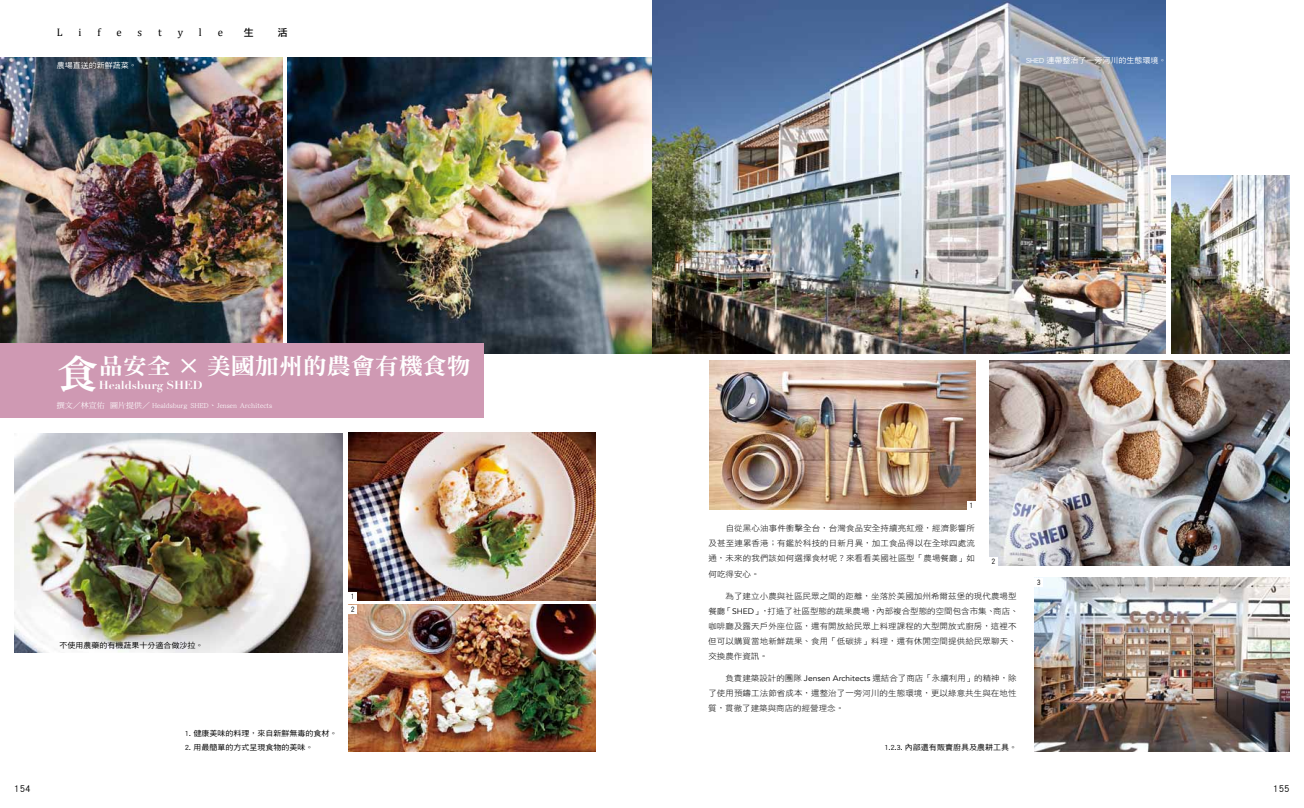
<style>
.page{position:relative;width:1304px;height:808px;background:#fff}
.page>*{position:absolute;margin:0;border:0;box-sizing:border-box;transform-origin:0 0}
.t1{font:22.8px "DF Ming Std W9";color:#fff;scale:1.05 1}
.t2{font:700 11.4px "Didot";color:#fff;scale:1.05 1}
.t3{font:11px "Cambria";color:#000}
.t4{font:10px "DF Hei Std W5";color:#000}
.t5{font:10px "DF Li Hei Std W5";color:#000}
.t6{font:8.1px/15px "DF Hei Std W3";letter-spacing:.01em;color:#000;text-align:justify;scale:1.05 1}
.t7{font:8px/12.8px "DF Hei Std W5";color:#000;scale:.9 1}
.t8{font:7.6px "DF Hei Std W5";color:#000;scale:1.05 1}
.t9{font:7.6px "DF Ming Std W5";color:#fff;scale:1.05 1}
.t10{font:7.6px "DF Hei Std W5";color:#fff;scale:1.05 1}
.s1{font-size:39.9px}
.s2{font-family:"Avenir"}
</style>
<div class="page">
<img style="left:0;top:58px;width:282px;height:285px">
<img style="left:288px;top:58px;width:364px;height:295px">
<img style="left:349px;top:432px;width:246px;height:169px">
<img style="left:14px;top:433px;width:329px;height:219px">
<img style="left:349px;top:605px;width:246px;height:146px">
<img style="left:989px;top:360px;width:301px;height:206px">
<img style="left:710px;top:360px;width:266px;height:150px">
<img style="left:1034px;top:578px;width:256px;height:173px">
<img style="left:653px;top:0;width:513px;height:353px">
<img style="left:1171px;top:176px;width:119px;height:177px">
<div style="left:0;top:343px;width:483px;height:74px;background:#cf99b3"></div>
<div style="left:349px;top:592px;width:8px;height:9px;background:#fff"></div>
<div style="left:349px;top:605px;width:8px;height:8px;background:#fff"></div>
<div style="left:967px;top:501px;width:9px;height:9px;background:#fff"></div>
<div style="left:989px;top:557px;width:9px;height:9px;background:#fff"></div>
<div style="left:1034px;top:578px;width:9px;height:8px;background:#fff"></div>
<h3 class="t3" style="left:57px;top:25px;width:7px">L</h3>
<h3 class="t3" style="left:78px;top:25px;width:4px">i</h3>
<h3 class="t3" style="left:97px;top:25px;width:5px">f</h3>
<h3 class="t3" style="left:116px;top:25px;width:7px">e</h3>
<h3 class="t3" style="left:138px;top:25px;width:6px">s</h3>
<h3 class="t3" style="left:158px;top:25px;width:5px">t</h3>
<h3 class="t3" style="left:178px;top:25px;width:7px">y</h3>
<h3 class="t3" style="left:199px;top:25px;width:4px">l</h3>
<h3 class="t3" style="left:218px;top:25px;width:7px">e</h3>
<p class="t5" style="left:244px;top:27px;width:11px">生</p>
<p class="t5" style="left:278px;top:27px;width:11px">活</p>
<p class="t10" style="left:57px;top:61px;width:78px">農場直送的新鮮蔬菜。</p>
<p class="t10" style="left:1026px;top:56px;width:135px">SHED 連帶整治了一旁河川的生態環境。</p>
<h1 class="t1" style="left:57px;top:354px;width:396px"><span class="s1">食</span>品安全 × 美國加州的農會有機食物</h1>
<h2 class="t2" style="left:99px;top:378px;width:101px">Healdsburg SHED</h2>
<p class="t9" style="left:57px;top:401px;width:207px">撰文／林宣佑 圖片提供／ Healdsburg SHED、Jensen Architects</p>
<p class="t8" style="left:59px;top:641px;width:139px">不使用農藥的有機蔬果十分適合做沙拉。</p>
<p class="t7" style="left:351px;top:590px;width:6px">1<br>2</p>
<p class="t7" style="left:969px;top:499px;width:6px">1</p>
<p class="t6" style="left:708px;top:521px;width:255px;text-indent:17px">自從黑心油事件衝擊全台，台灣食品安全持續亮紅燈，經濟影響所及甚至連累香港；有鑑於科技的日新月異，加工食品得以在全球四處流通，未來的我們該如何選擇食材呢？來看看美國社區型「農場餐廳」如何吃得安心。</p>
<p class="t6" style="left:708px;top:588px;width:297px;text-align:left;text-indent:17px">為了建立小農與社區民眾之間的距離，坐落於美國加州希爾茲堡的現代農場型餐廳「<span class="s2">SHED</span>」，打造了社區型態的蔬果農場，內部複合型態的空間包含市集、商店、咖啡廳及露天戶外座位區，還有開放給民眾上料理課程的大型開放式廚房，這裡不但可以購買當地新鮮蔬果、食用「低碳排」料理，還有休閒空間提供給民眾聊天、交換農作資訊。</p>
<p class="t6" style="left:708px;top:670px;width:295px;text-indent:17px">負責建築設計的團隊 <span class="s2">Jensen Architects</span> 還結合了商店「永續利用」的精神，除了使用預鑄工法節省成本，還整治了一旁河川的生態環境，更以綠意共生與在地性質，貫徹了建築與商店的經營理念。</p>
<p class="t7" style="left:991px;top:555px;width:6px">2</p>
<p class="t8" style="left:185px;top:729px;width:147px">1. 健康美味的料理，來自新鮮無毒的食材。</p>
<p class="t8" style="left:185px;top:743px;width:124px">2. 用最簡單的方式呈現食物的美味。</p>
<p class="t8" style="left:884px;top:743px;width:128px">1.2.3. 內部還有販賣廚具及農耕工具。</p>
<p class="t7" style="left:1037px;top:575px;width:6px">3</p>
<p class="t4" style="left:14px;top:783px;width:18px">154</p>
<p class="t4" style="left:1273px;top:783px;width:18px">155</p>
</div>
